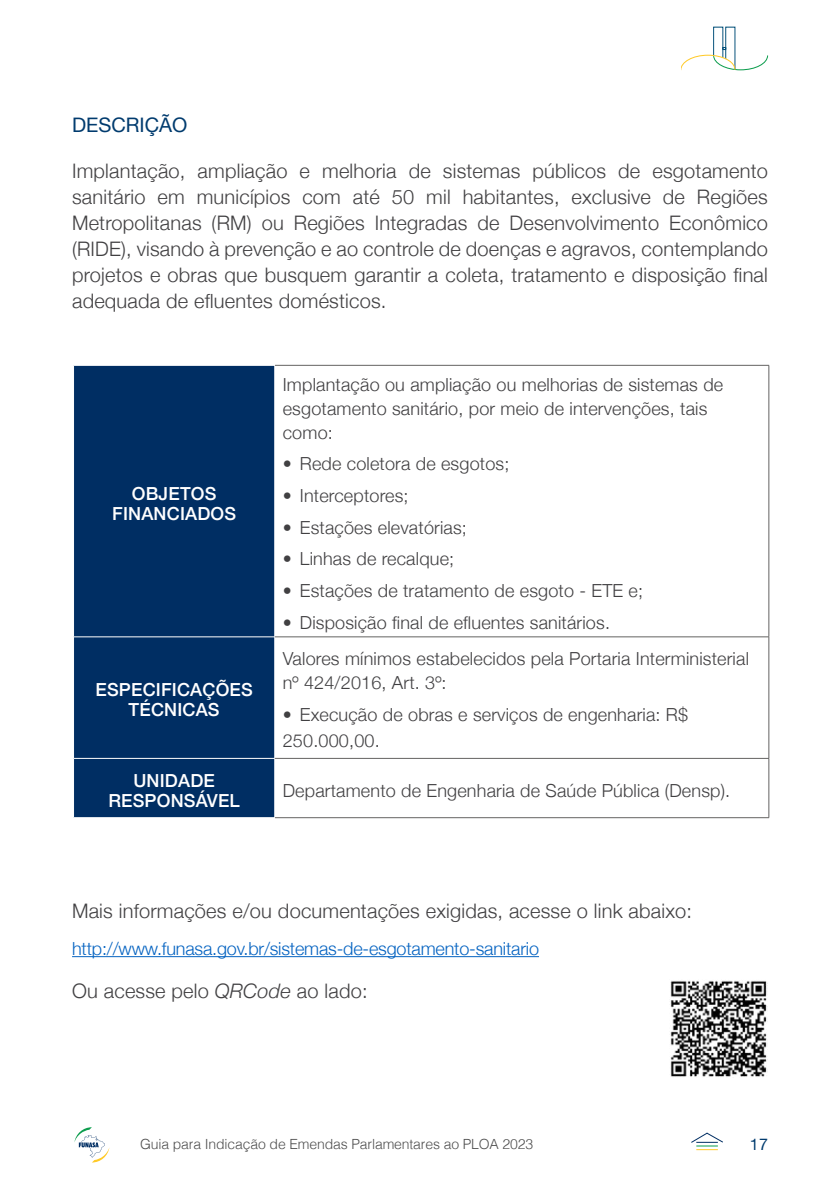
<style>
.page{position:relative;width:840px;height:1191px;background:#fff}
.page>*{position:absolute;margin:0;border:0;box-sizing:border-box;transform-origin:0 0}
.t1{font:300 20px/26px "Helvetica Neue";letter-spacing:.01em;color:#414042;text-align:justify}
.t2{font:20px "Helvetica Neue";color:#013b6e}
.t3{font:300 18px/24px "Helvetica Neue";letter-spacing:.01em;color:#414042}
.t4{font:500 18px/20px "Helvetica Neue";letter-spacing:.01em;color:#fff;text-align:center}
.t5{font:300 18px "Helvetica Neue";letter-spacing:-.01em;color:#0563c1}
.t6{font:16px "Helvetica Neue";color:#013b6e}
.t7{font:300 14px "Helvetica";letter-spacing:-.01em;color:#000}
.s1{font-style:italic}
</style>
<div class="page">
<svg style="left:74px;top:1127px;width:35px;height:35px"></svg>
<svg style="left:681px;top:26px;width:86px;height:45px"></svg>
<svg style="left:691px;top:1132px;width:32px;height:18px"></svg>
<hr style="left:72px;top:956px;width:466px;height:1px;background:#0563c1">
<div style="left:74px;top:366px;width:200px;height:451px;background:#002e63"></div>
<hr style="left:74px;top:636px;width:200px;height:1px;background:#fff">
<hr style="left:74px;top:758px;width:200px;height:1px;background:#fff">
<hr style="left:275px;top:365px;width:493px;height:1px;background:#646362">
<hr style="left:768px;top:365px;width:1px;height:271px;background:#646362">
<hr style="left:275px;top:636px;width:493px;height:1px;background:#646362">
<hr style="left:768px;top:637px;width:1px;height:121px;background:#646362">
<hr style="left:275px;top:758px;width:493px;height:1px;background:#646362">
<hr style="left:768px;top:758px;width:1px;height:59px;background:#646362">
<hr style="left:275px;top:817px;width:493px;height:1px;background:#646362">
<img style="left:670px;top:980px;width:97px;height:97px">
<p class="t2" style="left:72px;top:113px;width:117px">DESCRIÇÃO</p>
<p class="t1" style="left:72px;top:158px;width:697px">Implantação, ampliação e melhoria de sistemas públicos de esgotamento sanitário em municípios com até 50 mil habitantes, exclusive de Regiões Metropolitanas (RM) ou Regiões Integradas de Desenvolvimento Econômico (RIDE), visando à prevenção e ao controle de doenças e agravos, contemplando projetos e obras que busquem garantir a coleta, tratamento e disposição final adequada de efluentes domésticos.</p>
<p class="t4" style="left:112px;top:483px;width:125px">OBJETOS<br>FINANCIADOS</p>
<p class="t4" style="left:95px;top:679px;width:159px">ESPECIFICAÇÕES<br>TÉCNICAS</p>
<p class="t3" style="left:282px;top:372px;width:441px">Implantação ou ampliação ou melhorias de sistemas de esgotamento sanitário, por meio de intervenções, tais como:</p>
<p class="t3" style="left:282px;top:451px;width:228px">• Rede coletora de esgotos;</p>
<p class="t3" style="left:282px;top:483px;width:127px">• Interceptores;</p>
<p class="t3" style="left:282px;top:515px;width:185px">• Estações elevatórias;</p>
<p class="t3" style="left:282px;top:546px;width:173px">• Linhas de recalque;</p>
<p class="t3" style="left:282px;top:578px;width:362px">• Estações de tratamento de esgoto - ETE e;</p>
<p class="t3" style="left:282px;top:610px;width:328px">• Disposição final de efluentes sanitários.</p>
<p class="t3" style="left:282px;top:646px;width:467px">Valores mínimos estabelecidos pela Portaria Interministerial nº 424/2016, Art. 3º:</p>
<p class="t3" style="left:282px;top:701px;width:406px;line-height:26px">• Execução de obras e serviços de engenharia: R$<br>250.000,00.</p>
<p class="t4" style="left:108px;top:770px;width:133px">UNIDADE<br>RESPONSÁVEL</p>
<p class="t3" style="left:282px;top:778px;width:448px">Departamento de Engenharia de Saúde Pública (Densp).</p>
<p class="t1" style="left:72px;top:897px;width:621px">Mais informações e/ou documentações exigidas, acesse o link abaixo:</p>
<p class="t5" style="left:72px;top:937px;width:468px">http://www.funasa.gov.br/sistemas-de-esgotamento-sanitario</p>
<p class="t1" style="left:72px;top:977px;width:297px">Ou acesse pelo <span class="s1">QRCode</span> ao lado:</p>
<p class="t7" style="left:140px;top:1138px;width:394px">Guia para Indicação de Emendas Parlamentares ao PLOA 2023</p>
<p class="t6" style="left:749px;top:1134px;width:20px">17</p>
</div>
